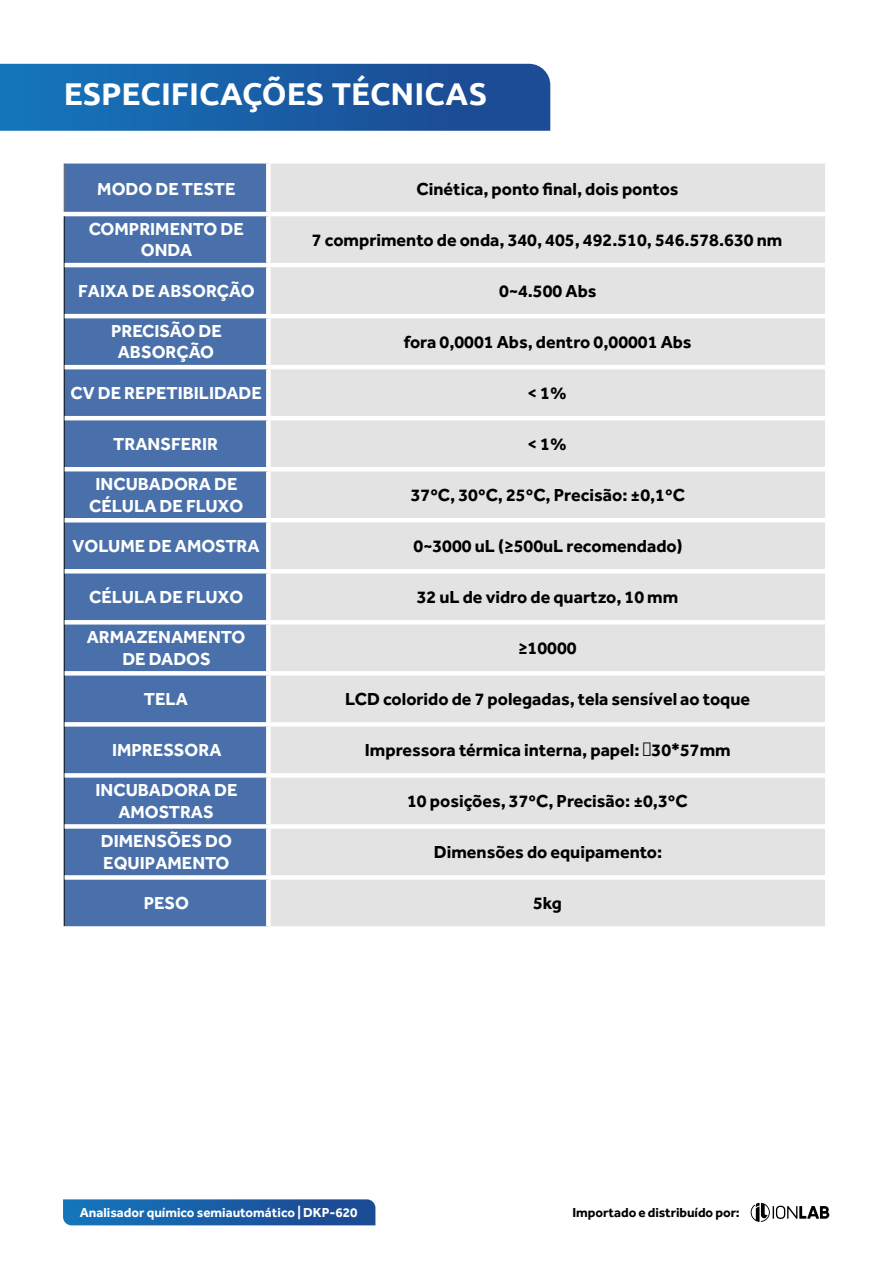
<style>
.page{position:relative;width:893px;height:1263px;background:#fff}
.page>*{position:absolute;margin:0;border:0;box-sizing:border-box;transform-origin:0 0}
.t1{font:700 31.5px "Ubuntu";color:#fff}
.t2{font:700 18px "Effra";color:#000}
.t3{font:700 18px/21.6px "Effra";color:#fff;text-align:center}
.t4{font:700 13.5px "Effra";color:#fff}
.t5{font:700 13.5px "Effra";letter-spacing:-.005em;color:#000}
</style>
<div class="page">
<svg style="left:0;top:64px;width:550px;height:67px;background:#1a5ea5"></svg>
<div style="left:65px;top:164px;width:201px;height:762px;background:#4970aa"></div>
<div style="left:271px;top:164px;width:554px;height:762px;background:#e3e3e3"></div>
<hr style="left:64px;top:163px;width:1px;height:49px;background:#646363">
<hr style="left:64px;top:212px;width:207px;height:4px;background:#fff">
<hr style="left:64px;top:216px;width:1px;height:49px;background:#000">
<hr style="left:64px;top:265px;width:1px;height:51px;background:#000">
<hr style="left:64px;top:316px;width:1px;height:51px;background:#000">
<hr style="left:64px;top:367px;width:1px;height:51px;background:#000">
<hr style="left:64px;top:418px;width:1px;height:51px;background:#000">
<hr style="left:64px;top:469px;width:1px;height:51px;background:#000">
<hr style="left:64px;top:520px;width:1px;height:51px;background:#000">
<hr style="left:64px;top:571px;width:1px;height:51px;background:#000">
<hr style="left:64px;top:622px;width:1px;height:51px;background:#000">
<hr style="left:64px;top:673px;width:1px;height:51px;background:#000">
<hr style="left:64px;top:724px;width:1px;height:51px;background:#000">
<hr style="left:64px;top:775px;width:1px;height:51px;background:#000">
<hr style="left:64px;top:826px;width:1px;height:51px;background:#000">
<hr style="left:64px;top:877px;width:1px;height:49px;background:#000">
<hr style="left:271px;top:212px;width:559px;height:4px;background:#fff">
<hr style="left:271px;top:263px;width:554px;height:4px;background:#fff">
<hr style="left:271px;top:314px;width:554px;height:4px;background:#fff">
<hr style="left:271px;top:365px;width:554px;height:4px;background:#fff">
<hr style="left:271px;top:416px;width:554px;height:4px;background:#fff">
<hr style="left:271px;top:467px;width:554px;height:4px;background:#fff">
<hr style="left:271px;top:518px;width:554px;height:4px;background:#fff">
<hr style="left:271px;top:569px;width:554px;height:4px;background:#fff">
<hr style="left:271px;top:620px;width:554px;height:4px;background:#fff">
<div style="left:271px;top:671px;width:554px;height:5px;background:#fff"></div>
<div style="left:271px;top:722px;width:554px;height:5px;background:#fff"></div>
<div style="left:271px;top:773px;width:554px;height:5px;background:#fff"></div>
<div style="left:271px;top:824px;width:554px;height:5px;background:#fff"></div>
<div style="left:271px;top:875px;width:554px;height:5px;background:#fff"></div>
<hr style="left:65px;top:263px;width:206px;height:4px;background:#fff">
<hr style="left:65px;top:314px;width:206px;height:4px;background:#fff">
<hr style="left:65px;top:365px;width:206px;height:4px;background:#fff">
<hr style="left:65px;top:416px;width:206px;height:4px;background:#fff">
<hr style="left:65px;top:467px;width:206px;height:4px;background:#fff">
<hr style="left:65px;top:518px;width:206px;height:4px;background:#fff">
<hr style="left:65px;top:569px;width:206px;height:4px;background:#fff">
<hr style="left:65px;top:620px;width:206px;height:4px;background:#fff">
<div style="left:65px;top:671px;width:206px;height:5px;background:#fff"></div>
<div style="left:65px;top:722px;width:206px;height:5px;background:#fff"></div>
<div style="left:65px;top:773px;width:206px;height:5px;background:#fff"></div>
<div style="left:65px;top:824px;width:206px;height:5px;background:#fff"></div>
<div style="left:65px;top:875px;width:206px;height:5px;background:#fff"></div>
<svg style="left:63px;top:1199px;width:312px;height:26px;background:#1d60a7"></svg>
<svg style="left:751px;top:1203px;width:78px;height:19px"></svg>
<h1 class="t1" style="left:64px;top:75px;width:425px">ESPECIFICAÇÕES TÉCNICAS</h1>
<p class="t3" style="left:97px;top:177px;width:140px">MODO DE TESTE</p>
<p class="t2" style="left:416px;top:178px;width:264px">Cinética, ponto final, dois pontos</p>
<p class="t3" style="left:89px;top:218px;width:157px">COMPRIMENTO DE<br>ONDA</p>
<p class="t2" style="left:312px;top:229px;width:472px">7 comprimento de onda, 340, 405, 492.510, 546.578.630 nm</p>
<p class="t3" style="left:78px;top:279px;width:178px">FAIXA DE ABSORÇÃO</p>
<p class="t2" style="left:499px;top:280px;width:99px">0~4.500 Abs</p>
<p class="t3" style="left:111px;top:320px;width:112px">PRECISÃO DE<br>ABSORÇÃO</p>
<p class="t2" style="left:404px;top:331px;width:289px">fora 0,0001 Abs, dentro 0,00001 Abs</p>
<p class="t3" style="left:71px;top:381px;width:193px">CV DE REPETIBILIDADE</p>
<p class="t2" style="left:527px;top:382px;width:41px">&lt; 1%</p>
<p class="t3" style="left:113px;top:432px;width:106px">TRANSFERIR</p>
<p class="t2" style="left:527px;top:433px;width:41px">&lt; 1%</p>
<p class="t3" style="left:89px;top:473px;width:156px">INCUBADORA DE<br>CÉLULA DE FLUXO</p>
<p class="t2" style="left:411px;top:484px;width:276px">37ºC, 30ºC, 25ºC, Precisão: ±0,1ºC</p>
<p class="t3" style="left:73px;top:535px;width:189px">VOLUME DE AMOSTRA</p>
<p class="t2" style="left:414px;top:535px;width:270px">0~3000 uL (≥500uL recomendado)</p>
<p class="t3" style="left:89px;top:586px;width:156px">CÉLULA DE FLUXO</p>
<p class="t2" style="left:417px;top:586px;width:263px">32 uL de vidro de quartzo, 10 mm</p>
<p class="t3" style="left:87px;top:626px;width:160px">ARMAZENAMENTO<br>DE DADOS</p>
<p class="t2" style="left:518px;top:637px;width:60px">≥10000</p>
<p class="t3" style="left:144px;top:688px;width:46px">TELA</p>
<p class="t2" style="left:345px;top:688px;width:406px">LCD colorido de 7 polegadas, tela sensível ao toque</p>
<p class="t3" style="left:112px;top:739px;width:111px">IMPRESSORA</p>
<p class="t2" style="left:365px;top:739px;width:367px">Impressora térmica interna, papel: Ф30*57mm</p>
<p class="t3" style="left:96px;top:779px;width:143px">INCUBADORA DE<br>AMOSTRAS</p>
<p class="t2" style="left:407px;top:790px;width:282px">10 posições, 37ºC, Precisão: ±0,3ºC</p>
<p class="t3" style="left:101px;top:830px;width:133px;text-align:left">DIMENSÕES DO<br>EQUIPAMENTO</p>
<p class="t2" style="left:434px;top:841px;width:230px">Dimensões do equipamento:</p>
<p class="t3" style="left:144px;top:892px;width:47px">PESO</p>
<p class="t2" style="left:533px;top:892px;width:30px">5kg</p>
<p class="t4" style="left:80px;top:1204px;width:279px">Analisador químico semiautomático | DKP-620</p>
<p class="t5" style="left:572px;top:1204px;width:169px">Importado e distribuído por:</p>
</div>
